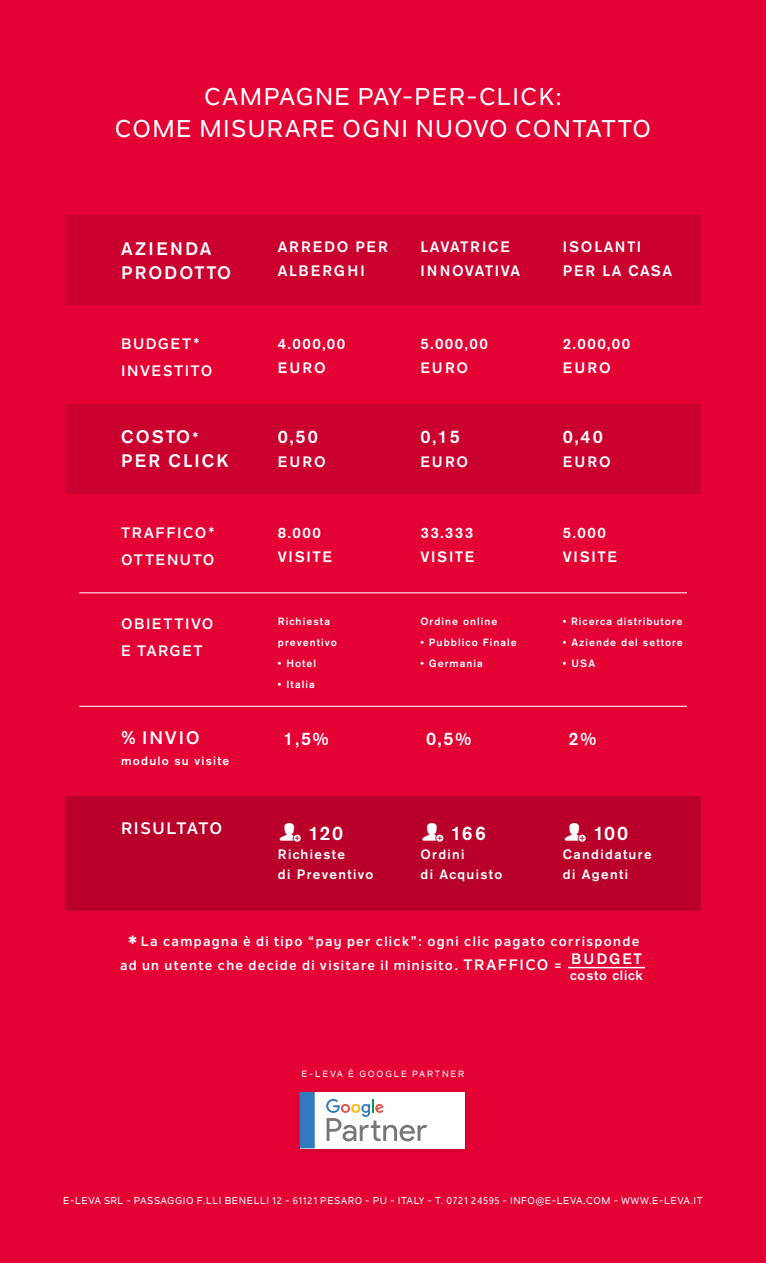
<style>
.page{position:relative;width:766px;height:1263px;background:#fff}
.page>*{position:absolute;margin:0;border:0;box-sizing:border-box;transform-origin:0 0}
.t1{font:500 24px/31.5px "Nolan Next";letter-spacing:.06em;color:#fff;text-align:center}
.t2{font:500 19.5px "Akzidenz Grotesk BE";letter-spacing:.05em;color:#fff}
.t3{font:500 18px/24px "Akzidenz Grotesk BE";letter-spacing:.12em;color:#fff}
.t4{font:700 18px "Nolan Next";letter-spacing:.1em;color:#fff}
.t5{font:700 16.5px "Nolan Next";letter-spacing:.075em;color:#fff}
.t6{font:500 15px/24px "Akzidenz Grotesk BE";letter-spacing:.1em;color:#fff}
.t7{font:700 15px/27px "Nolan Next";letter-spacing:.1em;color:#fff}
.t8{font:500 15px/24px "Akzidenz Grotesk BE";letter-spacing:.14em;color:#fff}
.t9{font:700 13.5px/24px "Nolan Next";letter-spacing:.1em;color:#fff;text-align:center}
.t10{font:500 13.5px/19.5px "Akzidenz Grotesk BE";letter-spacing:.1em;color:#fff}
.t11{font:500 13.5px "Akzidenz Grotesk BE";letter-spacing:.06em;color:#fff}
.t12{font:500 12px "Akzidenz Grotesk BE";letter-spacing:.1em;color:#fff}
.t13{font:500 10.5px/21px "Akzidenz Grotesk BE";letter-spacing:.1em;color:#fff}
.t14{font:500 9.75px "Nolan Next";letter-spacing:.06em;color:#fff}
.t15{font:500 9px "Nolan Next";letter-spacing:.2em;color:#fff}
.s1{font-family:"Nolan Next";font-weight:700;font-size:15px}
.s2{font-size:24px}
.s3{font-size:15px}
</style>
<div class="page">
<div style="left:0;top:0;width:765px;height:1263px;background:#e40134"></div>
<div style="left:65px;top:796px;width:635px;height:115px;background:#b9002a"></div>
<div style="left:65px;top:404px;width:635px;height:90px;background:#ca002e"></div>
<div style="left:65px;top:215px;width:635px;height:90px;background:#ca002e"></div>
<img style="left:296px;top:1089px;width:172px;height:64px">
<div style="left:299px;top:1092px;width:165px;height:56px;background:#fff"></div>
<div style="left:299px;top:1092px;width:15px;height:56px;background:#307abf"></div>
<svg style="left:326px;top:1099px;width:101px;height:42px"></svg>
<hr style="left:568px;top:967px;width:76px;height:1px;background:#fff">
<hr style="left:79px;top:593px;width:607px;height:1px;background:#fff">
<hr style="left:79px;top:706px;width:607px;height:1px;background:#fff">
<h1 class="t1" style="left:115px;top:81px;width:537px">CAMPAGNE PAY-PER-CLICK:<br>COME MISURARE OGNI NUOVO CONTATTO</h1>
<p class="t3" style="left:121px;top:236px;width:111px">AZIENDA<br>PRODOTTO</p>
<p class="t8" style="left:278px;top:235px;width:111px">ARREDO PER<br>ALBERGHI</p>
<p class="t6" style="left:420px;top:235px;width:101px">LAVATRICE<br>INNOVATIVA</p>
<p class="t6" style="left:562px;top:235px;width:111px">ISOLANTI<br>PER LA CASA</p>
<p class="t7" style="left:121px;top:330px;width:93px">BUDGET*<br>INVESTITO</p>
<p class="t6" style="left:278px;top:332px;width:69px">4.000,00<br>EURO</p>
<p class="t6" style="left:420px;top:332px;width:69px">5.000,00<br>EURO</p>
<p class="t6" style="left:562px;top:332px;width:69px">2.000,00<br>EURO</p>
<p class="t3" style="left:121px;top:425px;width:109px">COSTO<span class="s1">*<br></span>PER CLICK</p>
<p class="t3" style="left:278px;top:425px;width:41px">0,50</p>
<p class="t6" style="left:278px;top:450px;width:49px">EURO</p>
<p class="t3" style="left:420px;top:425px;width:41px">0,15</p>
<p class="t6" style="left:420px;top:450px;width:49px">EURO</p>
<p class="t3" style="left:562px;top:425px;width:41px">0,40</p>
<p class="t6" style="left:562px;top:450px;width:49px">EURO</p>
<p class="t7" style="left:121px;top:519px;width:95px">TRAFFICO*<br>OTTENUTO</p>
<p class="t6" style="left:278px;top:521px;width:55px">8.000<br>VISITE</p>
<p class="t6" style="left:420px;top:521px;width:55px">33.333<br>VISITE</p>
<p class="t6" style="left:562px;top:521px;width:55px">5.000<br>VISITE</p>
<p class="t7" style="left:121px;top:610px;width:94px">OBIETTIVO<br>E TARGET</p>
<p class="t13" style="left:278px;top:611px;width:61px">Richiesta preventivo</p>
<p class="t13" style="left:278px;top:653px;width:40px">• Hotel</p>
<p class="t13" style="left:278px;top:674px;width:38px">• Italia</p>
<p class="t13" style="left:420px;top:611px;width:78px">Ordine online</p>
<p class="t13" style="left:420px;top:632px;width:98px">• Pubblico Finale</p>
<p class="t13" style="left:420px;top:653px;width:64px">• Germania</p>
<p class="t13" style="left:562px;top:611px;width:121px">• Ricerca distributore</p>
<p class="t13" style="left:562px;top:632px;width:121px">• Aziende del settore</p>
<p class="t13" style="left:562px;top:653px;width:34px">• USA</p>
<p class="t4" style="left:121px;top:727px;width:80px">% INVIO</p>
<p class="t12" style="left:121px;top:754px;width:109px">modulo su visite</p>
<p class="t3" style="left:283px;top:727px;width:47px">1,5%</p>
<p class="t3" style="left:426px;top:727px;width:47px">0,5%</p>
<p class="t3" style="left:568px;top:727px;width:29px">2%</p>
<p class="t5" style="left:121px;top:818px;width:103px">RISULTATO</p>
<h2 class="t2" style="left:278px;top:821px;width:67px">❑ 120</h2>
<p class="t10" style="left:278px;top:845px;width:97px">Richieste<br>di Preventivo</p>
<h2 class="t2" style="left:420px;top:821px;width:67px">❑ 166</h2>
<p class="t10" style="left:420px;top:845px;width:83px">Ordini<br>di Acquisto</p>
<h2 class="t2" style="left:562px;top:821px;width:67px">❑ 100</h2>
<p class="t10" style="left:562px;top:845px;width:90px">Candidature di Agenti</p>
<p class="t9" style="left:120px;top:929px;width:523px"><span class="s2">*</span>La campagna è di tipo “pay per click”: ogni clic pagato corrisponde ad un utente che decide di visitare il minisito. <span class="s3">TRAFFICO</span> = <sup>BUDGET</sup></p>
<p class="t11" style="left:570px;top:967px;width:74px">costo click</p>
<p class="t15" style="left:301px;top:1069px;width:164px">E-LEVA È GOOGLE PARTNER</p>
<p class="t14" style="left:63px;top:1195px;width:640px">E-LEVA SRL - PASSAGGIO F.LLI BENELLI 12 - 61121 PESARO - PU - ITALY - T. 0721 24595 - INFO@E-LEVA.COM - WWW.E-LEVA.IT</p>
</div>
